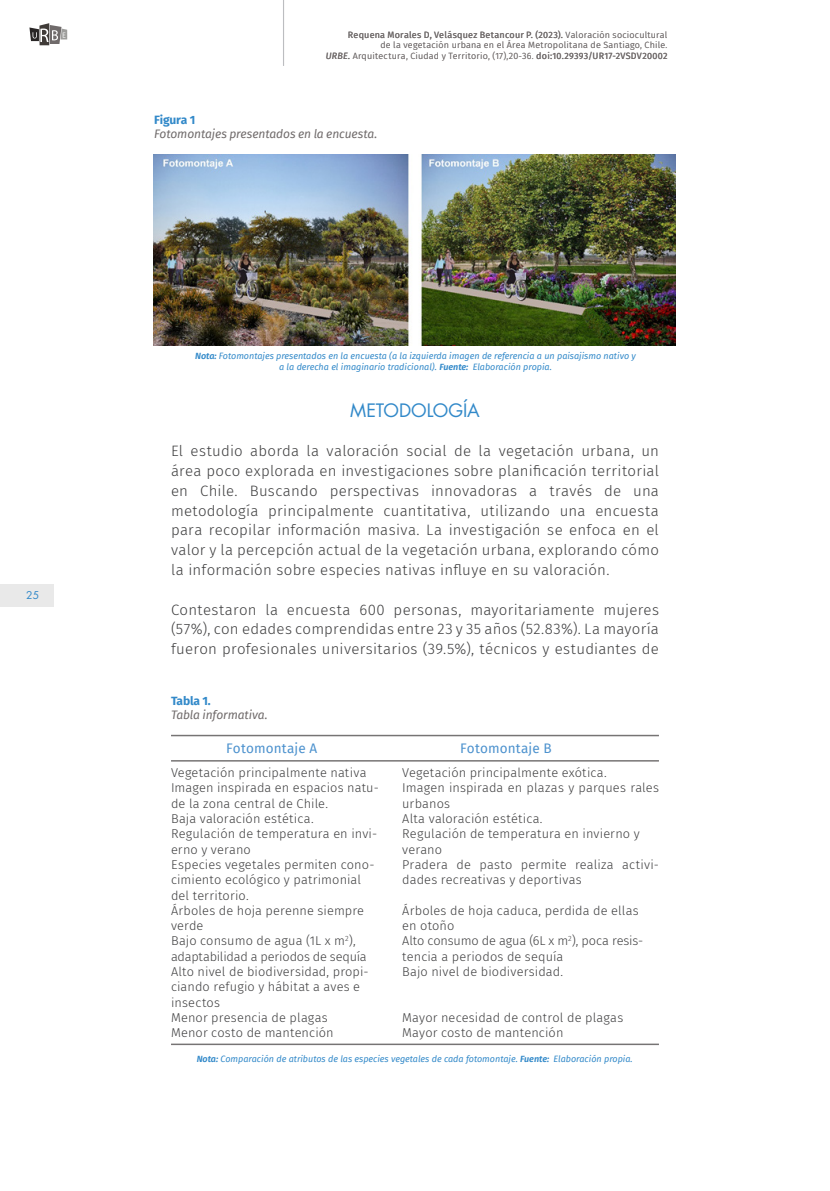
<style>
.page{position:relative;width:830px;height:1191px;background:#fff}
.page>*{position:absolute;margin:0;border:0;box-sizing:border-box;transform-origin:0 0}
.título{font:18px "Futura Std";color:#3289c9}
.t1{font:300 15px/19.8px "Fira Sans";letter-spacing:.015em;color:#3e3e3f;text-align:justify}
.t2{font:13.5px "Fira Sans";letter-spacing:.005em;color:#4d92ce}
.t3{font:300 12.75px "Fira Sans";letter-spacing:.01em;color:#3e3e3f}
.t4{font:300 12.75px "Fira Sans";letter-spacing:-.01em;color:#3e3e3f}
.t5{font:300 12.75px "Fira Sans";letter-spacing:-.02em;color:#3e3e3f}
.t6{font:italic 12px "Fira Sans";letter-spacing:-.01em;color:#706b6b}
.t7{font:700 12px "Fira Sans";letter-spacing:-.01em;color:#3289c9}
.t8{font:10.5px "Futura Std";color:#3289c9}
.pie_de_foto{font:italic 9px "Fira Sans";color:#3289c9}
.t9{font:300 9px "Fira Sans";letter-spacing:.025em;color:#706b6b}
.t10{font:9px "Fira Sans";letter-spacing:.025em;color:#706b6b}
.s1{font-weight:300}
.s2{font-weight:400;font-style:italic}
.s3{font-weight:400}
.s4{font-weight:600}
</style>
<div class="page">
<div style="left:0;top:584px;width:53px;height:22px;background:#e9e9e9"></div>
<hr style="left:283px;top:0;width:1px;height:66px;background:#bcbdc0">
<img style="left:153px;top:155px;width:522px;height:190px">
<hr style="left:171px;top:735px;width:487px;height:1px;background:#231f20">
<hr style="left:171px;top:1043px;width:487px;height:2px;background:#231f20">
<hr style="left:171px;top:760px;width:487px;height:1px;background:#231f20">
<svg style="left:29px;top:23px;width:38px;height:22px"></svg>
<p class="t8" style="left:26px;top:588px;width:14px">25</p>
<p class="t10" style="left:348px;top:28px;width:321px">Requena Morales D, Velásquez Betancour P. (2023). <span class="s1">Valoración sociocultural</span></p>
<p class="t9" style="left:380px;top:39px;width:288px">de la vegetación urbana en el Área Metropolitana de Santiago, Chile.</p>
<p class="t9" style="left:325px;top:50px;width:343px"><span class="s2">URBE.</span> Arquitectura, Ciudad y Territorio, (17),20-36. <span class="s3">doi:10.29393/UR17-2VSDV20002</span></p>
<p class="t7" style="left:154px;top:110px;width:43px">Figura 1</p>
<p class="t6" style="left:154px;top:125px;width:225px">Fotomontajes presentados en la encuesta.</p>
<p class="pie_de_foto" style="left:195px;top:349px;width:442px"><span class="s4">Nota:</span> Fotomontajes presentados en la encuesta (a la izquierda imagen de referencia a un paisajismo nativo y</p>
<p class="pie_de_foto" style="left:279px;top:360px;width:274px">a la derecha el imaginario tradicional). <span class="s4">Fuente:</span> Elaboración propia.</p>
<p class="título" style="left:350px;top:398px;width:131px">METODOLOGÍA</p>
<p class="t1" style="left:171px;top:441px;width:489px">El estudio aborda la valoración social de la vegetación urbana, un área poco explorada en investigaciones sobre planificación territorial en Chile. Buscando perspectivas innovadoras a través de una metodología principalmente cuantitativa, utilizando una encuesta para recopilar información masiva. La investigación se enfoca en el valor y la percepción actual de la vegetación urbana, explorando cómo la información sobre especies nativas influye en su valoración.</p>
<p class="t1" style="left:171px;top:599px;width:489px">Contestaron la encuesta 600 personas, mayoritariamente mujeres (57%), con edades comprendidas entre 23 y 35 años (52.83%). La mayoría fueron profesionales universitarios (39.5%), técnicos y estudiantes de</p>
<p class="t7" style="left:171px;top:690px;width:41px">Tabla 1.</p>
<p class="t6" style="left:171px;top:706px;width:98px">Tabla informativa.</p>
<p class="t2" style="left:226px;top:738px;width:92px">Fotomontaje A</p>
<p class="t2" style="left:460px;top:738px;width:93px">Fotomontaje B</p>
<p class="t3" style="left:171px;top:763px;width:197px">Vegetación principalmente nativa</p>
<p class="t3" style="left:402px;top:763px;width:206px">Vegetación principalmente exótica.</p>
<p class="t3" style="left:171px;top:779px;width:209px">Imagen inspirada en espacios natu-</p>
<p class="t3" style="left:402px;top:779px;width:258px">Imagen inspirada en plazas y parques rales</p>
<p class="t3" style="left:171px;top:794px;width:158px">de la zona central de Chile.</p>
<p class="t3" style="left:402px;top:794px;width:49px">urbanos</p>
<p class="t3" style="left:171px;top:809px;width:144px">Baja valoración estética.</p>
<p class="t3" style="left:402px;top:809px;width:142px">Alta valoración estética.</p>
<p class="t3" style="left:171px;top:824px;width:207px">Regulación de temperatura en invi-</p>
<p class="t3" style="left:402px;top:824px;width:239px">Regulación de temperatura en invierno y</p>
<p class="t3" style="left:171px;top:840px;width:81px">erno y verano</p>
<p class="t3" style="left:402px;top:840px;width:41px">verano</p>
<p class="t3" style="left:171px;top:855px;width:205px">Especies vegetales permiten cono-</p>
<p class="t3" style="left:402px;top:855px;width:258px">Pradera de pasto permite realiza activi-</p>
<p class="t3" style="left:171px;top:870px;width:191px">cimiento ecológico y patrimonial</p>
<p class="t3" style="left:402px;top:870px;width:181px">dades recreativas y deportivas</p>
<p class="t3" style="left:171px;top:886px;width:79px">del territorio.</p>
<p class="t3" style="left:171px;top:901px;width:194px">Árboles de hoja perenne siempre</p>
<p class="t3" style="left:402px;top:901px;width:238px">Árboles de hoja caduca, perdida de ellas</p>
<p class="t3" style="left:171px;top:916px;width:34px">verde</p>
<p class="t3" style="left:402px;top:916px;width:54px">en otoño</p>
<p class="t3" style="left:171px;top:932px;width:186px">Bajo consumo de agua (1L x m<sup>2</sup>),</p>
<p class="t4" style="left:402px;top:932px;width:242px">Alto consumo de agua (6L x m<sup>2</sup>), poca resis-</p>
<p class="t5" style="left:171px;top:947px;width:197px">adaptabilidad a periodos de sequía</p>
<p class="t3" style="left:402px;top:947px;width:162px">tencia a periodos de sequía</p>
<p class="t3" style="left:171px;top:962px;width:199px">Alto nivel de biodiversidad, propi-</p>
<p class="t3" style="left:402px;top:962px;width:162px">Bajo nivel de biodiversidad.</p>
<p class="t3" style="left:171px;top:977px;width:190px">ciando refugio y hábitat a aves e</p>
<p class="t3" style="left:171px;top:993px;width:50px">insectos</p>
<p class="t3" style="left:171px;top:1008px;width:158px">Menor presencia de plagas</p>
<p class="t3" style="left:402px;top:1008px;width:222px">Mayor necesidad de control de plagas</p>
<p class="t3" style="left:171px;top:1023px;width:164px">Menor costo de mantención</p>
<p class="t3" style="left:402px;top:1023px;width:163px">Mayor costo de mantención</p>
<p class="pie_de_foto" style="left:196px;top:1052px;width:437px"><span class="s4">Nota:</span> Comparación de atributos de las especies vegetales de cada fotomontaje. <span class="s4">Fuente:</span> Elaboración propia.</p>
</div>
